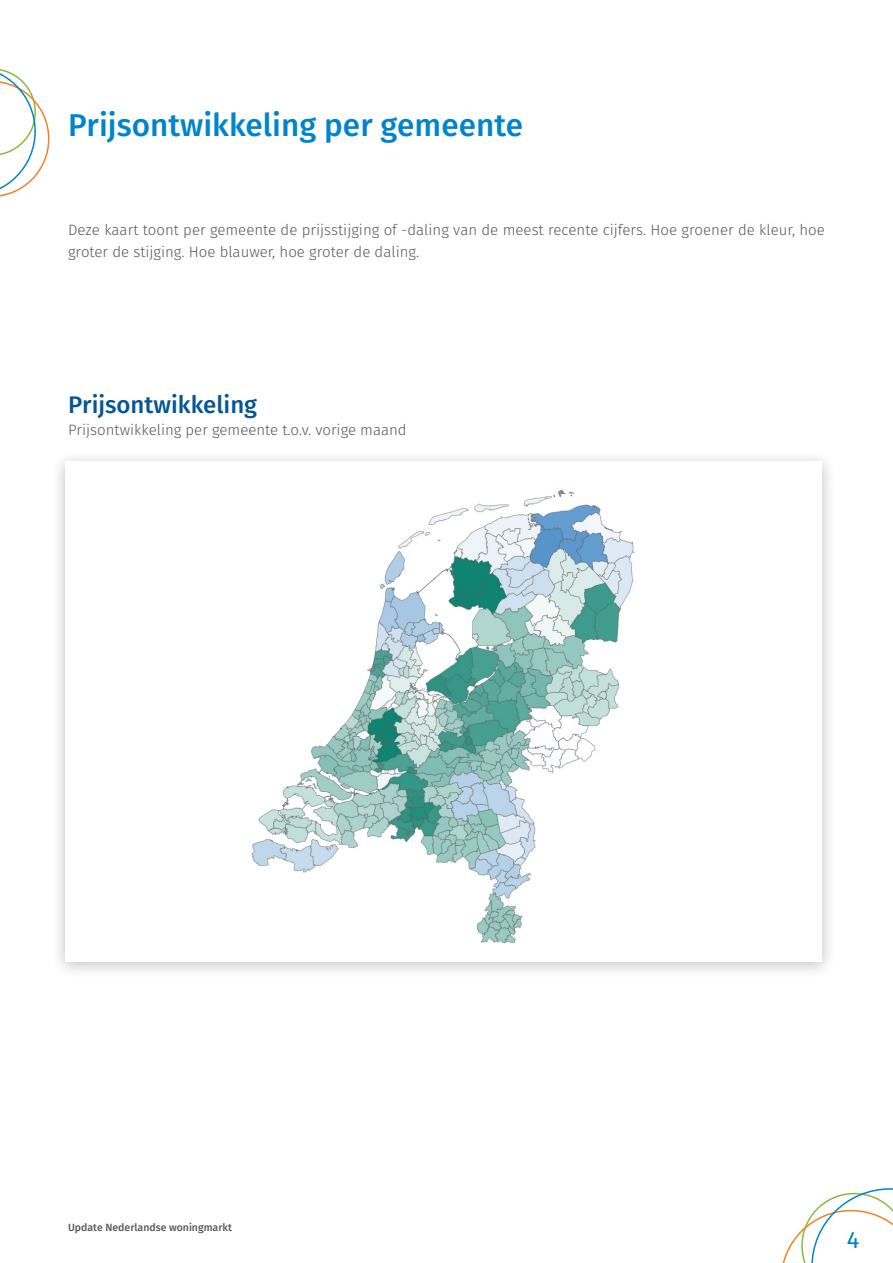
<style>
.page{position:relative;width:893px;height:1263px;background:#fff}
.page>*{position:absolute;margin:0;border:0;box-sizing:border-box;transform-origin:0 0}
.t1{font:500 31.5px "Fira Sans";color:#0084cb}
.t2{font:500 24px "Fira Sans";color:#065594}
.t3{font:23.7px "Fira Sans";color:#0084cb}
.t4{font:300 15px/22.5px "Fira Sans";color:#58595b}
.t5{font:500 10.5px "Fira Sans";color:#58595b}
</style>
<div class="page">
<svg style="left:782px;top:1188px;width:111px;height:75px"></svg>
<svg style="left:0;top:69px;width:49px;height:128px"></svg>
<div style="left:50px;top:449px;width:787px;height:531px;background:#000;opacity:.25"></div>
<div style="left:65px;top:461px;width:757px;height:501px;background:#fff"></div>
<img style="left:251px;top:489px;width:384px;height:455px">
<h1 class="t1" style="left:68px;top:100px;width:457px">Prijsontwikkeling per gemeente</h1>
<p class="t4" style="left:68px;top:218px;width:758px">Deze kaart toont per gemeente de prijsstijging of -daling van de meest recente cijfers. Hoe groener de kleur, hoe groter de stijging. Hoe blauwer, hoe groter de daling.</p>
<h2 class="t2" style="left:68px;top:385px;width:191px">Prijsontwikkeling</h2>
<p class="t4" style="left:68px;top:419px;width:340px">Prijsontwikkeling per gemeente t.o.v. vorige maand</p>
<p class="t5" style="left:68px;top:1218px;width:166px">Update Nederlandse woningmarkt</p>
<h3 class="t3" style="left:847px;top:1221px;width:14px">4</h3>
</div>
